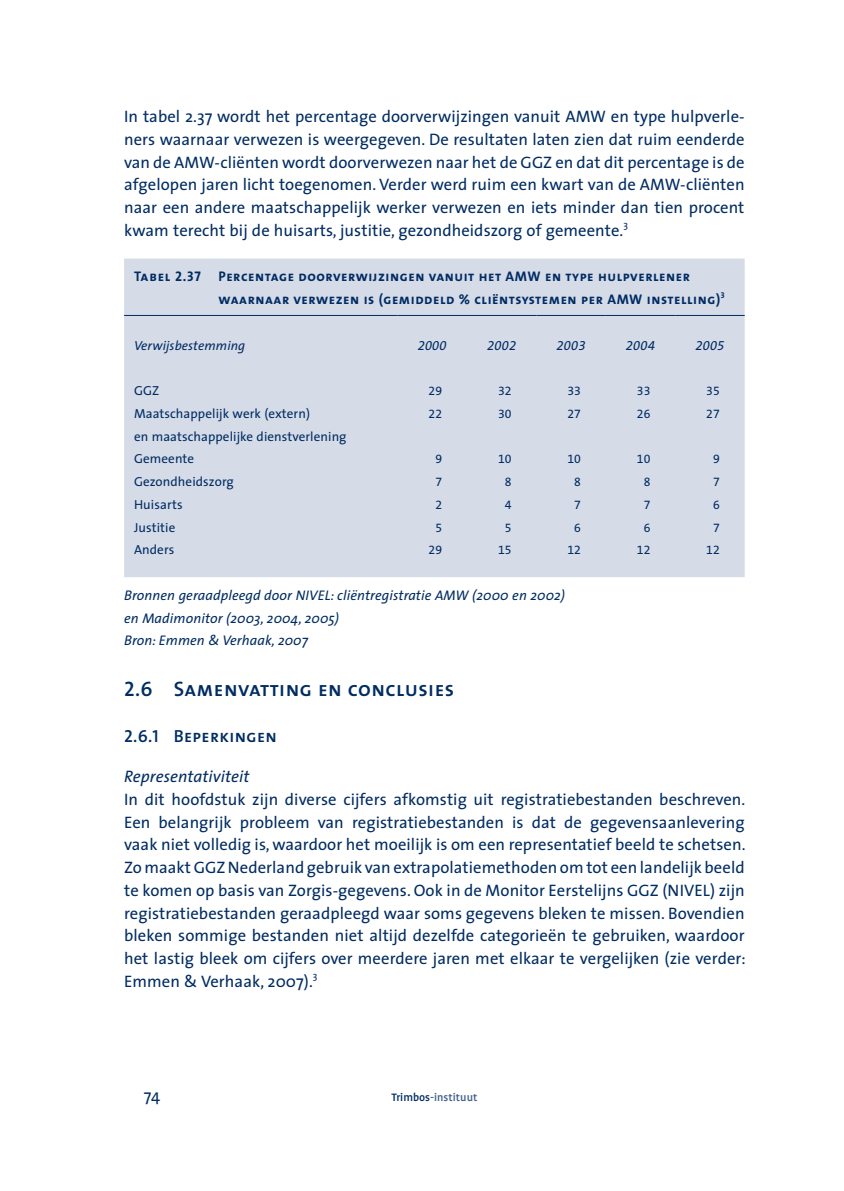
<style>
.page{position:relative;width:844px;height:1191px;background:#fff}
.page>*{position:absolute;margin:0;border:0;box-sizing:border-box;transform-origin:0 0}
.t1{font:21px "The Sans Semi Bold Caps";letter-spacing:.02em;color:#002c62}
.t2{font:17.5px "The Sans Semi Bold Caps";letter-spacing:.02em;color:#002c62}
.t3{font:16.62px/22.8px "The Sans";letter-spacing:.005em;color:#002c62;text-align:justify}
.t4{font:italic 16.62px "The Sans";letter-spacing:.005em;color:#002c62}
.t5{font:14px/22.8px "The Sans Bold Caps";letter-spacing:.04em;color:#002c62}
.t6{font:italic 14px/22.8px "The Sans";letter-spacing:.005em;color:#002c62}
.t7{font:13.12px/22.8px "The Sans";letter-spacing:.005em;color:#002c62}
.t8{font:italic 13.12px "The Sans Expert";letter-spacing:.005em;color:#002c62}
.t9{font:italic 13.12px "The Sans";letter-spacing:.005em;color:#002c62}
.t10{font:12.25px "The Sans Expert";letter-spacing:.005em;color:#002c62}
.t11{font:500 12.25px "Profile";color:#445d8c}
.t12{font:8.4px "The Sans Bold Caps";color:#002c62}
.s1{color:#002c62}
</style>
<div class="page">
<div style="left:124px;top:258px;width:620px;height:319px;background:#d6dbe8"></div>
<hr style="left:124px;top:315px;width:273px;height:1px;background:#002c62">
<hr style="left:397px;top:315px;width:70px;height:1px;background:#002c62">
<hr style="left:467px;top:315px;width:69px;height:1px;background:#002c62">
<hr style="left:536px;top:315px;width:69px;height:1px;background:#002c62">
<hr style="left:605px;top:315px;width:70px;height:1px;background:#002c62">
<hr style="left:675px;top:315px;width:69px;height:1px;background:#002c62">
<p class="t3" style="left:124px;top:104px;width:622px">In tabel 2.37 wordt het percentage doorverwijzingen vanuit AMW en type hulpverle&shy;ners waarnaar verwezen is weergegeven. De resultaten laten zien dat ruim eenderde van de AMW-cliënten wordt doorverwezen naar het de GGZ en dat dit percentage is de afgelopen jaren licht toegenomen. Verder werd ruim een kwart van de AMW-cliënten naar een andere maatschappelijk werker verwezen en iets minder dan tien procent kwam terecht bij de huisarts, justitie, gezondheidszorg of gemeente.<sup>3</sup></p>
<p class="t5" style="left:218px;top:265px;width:503px;text-indent:-84px">Tabel 2.37 Percentage doorverwijzingen vanuit het AMW en type hulpverlener waarnaar verwezen is (gemiddeld % cliëntsystemen per AMW instelling)</p>
<p class="t12" style="left:720px;top:288px;width:5px">3</p>
<p class="t9" style="left:134px;top:334px;width:113px">Verwijsbestemming</p>
<p class="t8" style="left:417px;top:334px;width:31px">2000</p>
<p class="t8" style="left:487px;top:334px;width:31px">2002</p>
<p class="t8" style="left:556px;top:334px;width:31px">2003</p>
<p class="t8" style="left:625px;top:334px;width:31px">2004</p>
<p class="t8" style="left:695px;top:334px;width:31px">2005</p>
<p class="t7" style="left:134px;top:379px;width:27px">GGZ</p>
<p class="t10" style="left:428px;top:381px;width:15px">29</p>
<p class="t10" style="left:498px;top:381px;width:15px">32</p>
<p class="t10" style="left:567px;top:381px;width:15px">33</p>
<p class="t10" style="left:636px;top:381px;width:15px">33</p>
<p class="t10" style="left:706px;top:381px;width:15px">35</p>
<p class="t7" style="left:134px;top:402px;width:214px">Maatschappelijk werk (extern)<br>en maatschappelijke dienstverlening</p>
<p class="t10" style="left:428px;top:403px;width:15px">22</p>
<p class="t10" style="left:498px;top:403px;width:15px">30</p>
<p class="t10" style="left:567px;top:403px;width:15px">27</p>
<p class="t10" style="left:636px;top:403px;width:15px">26</p>
<p class="t10" style="left:706px;top:403px;width:15px">27</p>
<p class="t7" style="left:134px;top:447px;width:62px">Gemeente</p>
<p class="t10" style="left:435px;top:449px;width:8px">9</p>
<p class="t10" style="left:498px;top:449px;width:15px">10</p>
<p class="t10" style="left:567px;top:449px;width:15px">10</p>
<p class="t10" style="left:636px;top:449px;width:15px">10</p>
<p class="t10" style="left:713px;top:449px;width:8px">9</p>
<p class="t7" style="left:134px;top:470px;width:101px">Gezondheidszorg</p>
<p class="t10" style="left:435px;top:472px;width:8px">7</p>
<p class="t10" style="left:504px;top:472px;width:8px">8</p>
<p class="t10" style="left:574px;top:472px;width:8px">8</p>
<p class="t10" style="left:643px;top:472px;width:8px">8</p>
<p class="t10" style="left:713px;top:472px;width:8px">7</p>
<p class="t7" style="left:134px;top:493px;width:50px">Huisarts</p>
<p class="t10" style="left:435px;top:494px;width:8px">2</p>
<p class="t10" style="left:504px;top:494px;width:8px">4</p>
<p class="t10" style="left:574px;top:494px;width:8px">7</p>
<p class="t10" style="left:643px;top:494px;width:8px">7</p>
<p class="t10" style="left:713px;top:494px;width:8px">6</p>
<p class="t7" style="left:134px;top:515px;width:43px">Justitie</p>
<p class="t10" style="left:435px;top:517px;width:8px">5</p>
<p class="t10" style="left:504px;top:517px;width:8px">5</p>
<p class="t10" style="left:574px;top:517px;width:8px">6</p>
<p class="t10" style="left:643px;top:517px;width:8px">6</p>
<p class="t10" style="left:713px;top:517px;width:8px">7</p>
<p class="t7" style="left:134px;top:538px;width:42px">Anders</p>
<p class="t10" style="left:428px;top:540px;width:15px">29</p>
<p class="t10" style="left:498px;top:540px;width:15px">15</p>
<p class="t10" style="left:567px;top:540px;width:15px">12</p>
<p class="t10" style="left:636px;top:540px;width:15px">12</p>
<p class="t10" style="left:706px;top:540px;width:15px">12</p>
<p class="t6" style="left:124px;top:583px;width:442px">Bronnen geraadpleegd door NIVEL: cliëntregistratie AMW (2000 en 2002) en Madimonitor (2003, 2004, 2005)<br>Bron: Emmen &amp; Verhaak, 2007</p>
<p class="t1" style="left:124px;top:671px;width:331px">2.6 Samenvatting en conclusies</p>
<p class="t2" style="left:124px;top:721px;width:154px">2.6.1 Beperkingen</p>
<p class="t4" style="left:124px;top:762px;width:127px">Representativiteit</p>
<p class="t3" style="left:124px;top:787px;width:622px">In dit hoofdstuk zijn diverse cijfers afkomstig uit registratiebestanden beschreven.<br>Een belangrijk probleem van registratiebestanden is dat de gegevensaanlevering vaak niet volledig is, waardoor het moeilijk is om een representatief beeld te schetsen.<br>Zo maakt GGZ Nederland gebruik van extrapolatiemethoden om tot een landelijk beeld te komen op basis van Zorgis-gegevens. Ook in de Monitor Eerstelijns GGZ (NIVEL) zijn registratiebestanden geraadpleegd waar soms gegevens bleken te missen. Bovendien bleken sommige bestanden niet altijd dezelfde categorieën te gebruiken, waardoor het lastig bleek om cijfers over meerdere jaren met elkaar te vergelijken (zie verder:<br>Emmen &amp; Verhaak, 2007).<sup>3</sup></p>
<p class="t3" style="left:144px;top:1083px;width:18px">74</p>
<p class="t11" style="left:391px;top:1090px;width:87px"><span class="s1">Trimbos</span>-instituut</p>
</div>
